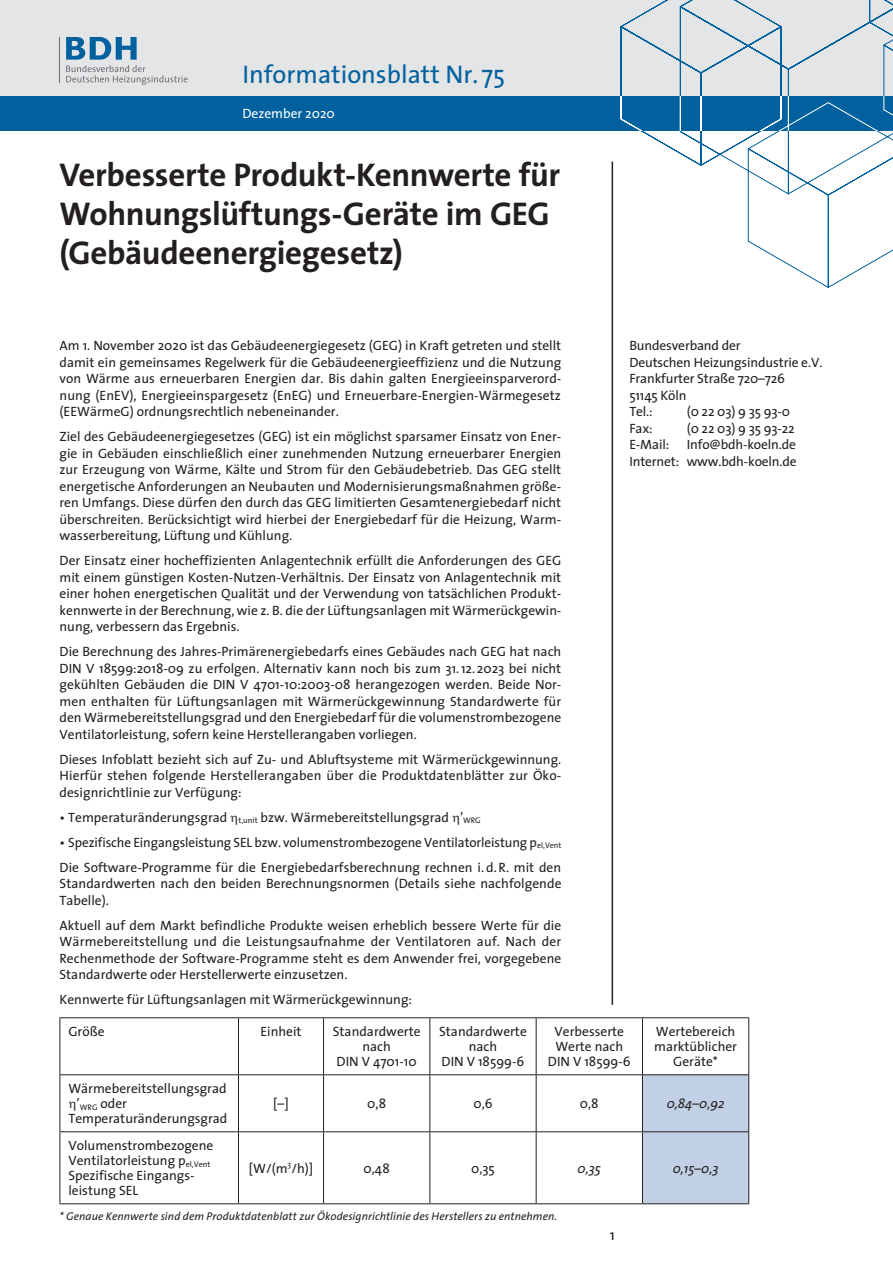
<style>
.page{position:relative;width:893px;height:1263px;background:#fff}
.page>*{position:absolute;margin:0;border:0;box-sizing:border-box;transform-origin:0 0}
.BDH_A{font:700 33px/39px "The Sans";letter-spacing:-.01em;color:#231f20}
.t1{font:25.5px "The Sans";color:#00619e}
.t2{font:15px "The Sans";color:#231f20}
.BDH_G{font:13.5px/16.5px "The Sans";color:#231f20;text-align:justify}
.rechts{font:13.5px/16.5px "The Sans";letter-spacing:-.01em;color:#231f20}
.BDH_G-2{font:italic 13.5px "The Sans";color:#231f20}
.t3{font:13.5px "The Sans";color:#fff}
.BDH_U{font:italic 11.25px "The Sans";letter-spacing:.005em;color:#231f20}
</style>
<div class="page">
<div style="left:0;top:0;width:893px;height:97px;background:#e4e5e7"></div>
<svg style="left:620px;top:0;width:273px;height:288px"></svg>
<hr style="left:60px;top:37px;width:1px;height:45px;background:#6c6d70">
<svg style="left:66px;top:37px;width:122px;height:48px"></svg>
<div style="left:0;top:97px;width:893px;height:34px;background:#00619e"></div>
<svg style="left:620px;top:97px;width:273px;height:34px"></svg>
<hr style="left:612px;top:162px;width:1px;height:843px;background:#231f20">
<div style="left:643px;top:1075px;width:105px;height:128px;background:#c2d0e6"></div>
<hr style="left:60px;top:1017px;width:178px;height:1px;background:#231f20">
<hr style="left:60px;top:1018px;width:1px;height:56px;background:#231f20">
<hr style="left:238px;top:1017px;width:86px;height:1px;background:#231f20">
<hr style="left:238px;top:1018px;width:1px;height:56px;background:#231f20">
<hr style="left:324px;top:1017px;width:106px;height:1px;background:#231f20">
<hr style="left:323px;top:1018px;width:1px;height:56px;background:#231f20">
<hr style="left:430px;top:1017px;width:106px;height:1px;background:#231f20">
<hr style="left:429px;top:1018px;width:1px;height:56px;background:#231f20">
<hr style="left:536px;top:1017px;width:106px;height:1px;background:#231f20">
<hr style="left:536px;top:1018px;width:1px;height:56px;background:#231f20">
<hr style="left:642px;top:1017px;width:107px;height:1px;background:#231f20">
<hr style="left:642px;top:1018px;width:1px;height:56px;background:#231f20">
<hr style="left:748px;top:1018px;width:1px;height:56px;background:#231f20">
<hr style="left:60px;top:1074px;width:178px;height:1px;background:#231f20">
<hr style="left:60px;top:1075px;width:1px;height:56px;background:#231f20">
<hr style="left:238px;top:1074px;width:86px;height:1px;background:#231f20">
<hr style="left:238px;top:1075px;width:1px;height:56px;background:#231f20">
<hr style="left:324px;top:1074px;width:106px;height:1px;background:#231f20">
<hr style="left:323px;top:1075px;width:1px;height:56px;background:#231f20">
<hr style="left:430px;top:1074px;width:106px;height:1px;background:#231f20">
<hr style="left:429px;top:1075px;width:1px;height:56px;background:#231f20">
<hr style="left:536px;top:1074px;width:106px;height:1px;background:#231f20">
<hr style="left:536px;top:1075px;width:1px;height:56px;background:#231f20">
<hr style="left:642px;top:1074px;width:107px;height:1px;background:#231f20">
<hr style="left:642px;top:1075px;width:1px;height:56px;background:#231f20">
<hr style="left:748px;top:1075px;width:1px;height:56px;background:#231f20">
<hr style="left:60px;top:1131px;width:178px;height:1px;background:#231f20">
<hr style="left:60px;top:1132px;width:1px;height:71px;background:#231f20">
<hr style="left:238px;top:1131px;width:86px;height:1px;background:#231f20">
<hr style="left:238px;top:1132px;width:1px;height:71px;background:#231f20">
<hr style="left:324px;top:1131px;width:106px;height:1px;background:#231f20">
<hr style="left:323px;top:1132px;width:1px;height:71px;background:#231f20">
<hr style="left:430px;top:1131px;width:106px;height:1px;background:#231f20">
<hr style="left:429px;top:1132px;width:1px;height:71px;background:#231f20">
<hr style="left:536px;top:1131px;width:106px;height:1px;background:#231f20">
<hr style="left:536px;top:1132px;width:1px;height:71px;background:#231f20">
<hr style="left:642px;top:1131px;width:107px;height:1px;background:#231f20">
<hr style="left:642px;top:1132px;width:1px;height:71px;background:#231f20">
<hr style="left:748px;top:1132px;width:1px;height:71px;background:#231f20">
<hr style="left:60px;top:1203px;width:178px;height:1px;background:#231f20">
<hr style="left:238px;top:1203px;width:86px;height:1px;background:#231f20">
<hr style="left:324px;top:1203px;width:106px;height:1px;background:#231f20">
<hr style="left:430px;top:1203px;width:106px;height:1px;background:#231f20">
<hr style="left:536px;top:1203px;width:106px;height:1px;background:#231f20">
<hr style="left:642px;top:1203px;width:107px;height:1px;background:#231f20">
<p class="t1" style="left:242px;top:53px;width:264px">Informationsblatt Nr. 75</p>
<p class="t3" style="left:242px;top:102px;width:94px">Dezember 2020</p>
<p class="BDH_A" style="left:60px;top:155px;width:502px">Verbesserte Produkt-Kennwerte für<br>Wohnungslüftungs-Geräte im GEG (Gebäudeenergiegesetz)</p>
<p class="BDH_G" style="left:60px;top:337px;width:503px">Am 1. November 2020 ist das Gebäudeenergiegesetz (GEG) in Kraft getreten und stellt damit ein gemeinsames Regelwerk für die Gebäudeenergieeffizienz und die Nutzung von Wärme aus erneuerbaren Energien dar. Bis dahin galten Energieeinsparverord&shy;nung (EnEV), Energieeinspargesetz (EnEG) und Erneuerbare-Energien-Wärmegesetz (EEWärmeG) ordnungsrechtlich nebeneinander.</p>
<p class="BDH_G" style="left:60px;top:428px;width:503px">Ziel des Gebäudeenergiegesetzes (GEG) ist ein möglichst sparsamer Einsatz von Ener&shy;gie in Gebäuden einschließlich einer zunehmenden Nutzung erneuerbarer Energien zur Erzeugung von Wärme, Kälte und Strom für den Gebäudebetrieb. Das GEG stellt energetische Anforderungen an Neubauten und Modernisierungsmaßnahmen größe&shy;ren Umfangs. Diese dürfen den durch das GEG limitierten Gesamtenergiebedarf nicht überschreiten. Berücksichtigt wird hierbei der Energiebedarf für die Heizung, Warm&shy;wasserbereitung, Lüftung und Kühlung.</p>
<p class="BDH_G" style="left:60px;top:552px;width:503px">Der Einsatz einer hocheffizienten Anlagentechnik erfüllt die Anforderungen des GEG mit einem günstigen Kosten-Nutzen-Verhältnis. Der Einsatz von Anlagentechnik mit einer hohen energetischen Qualität und der Verwendung von tatsächlichen Produkt&shy;kennwerte in der Berechnung, wie z. B. die der Lüftungsanlagen mit Wärmerückgewin&shy;nung, verbessern das Ergebnis.</p>
<p class="BDH_G" style="left:60px;top:643px;width:503px">Die Berechnung des Jahres-Primärenergiebedarfs eines Gebäudes nach GEG hat nach DIN V 18599:2018-09 zu erfolgen. Alternativ kann noch bis zum 31.12. 2023 bei nicht gekühlten Gebäuden die DIN V 4701-10:2003-08 herangezogen werden. Beide Nor&shy;men enthalten für Lüftungsanlagen mit Wärmerückgewinnung Standardwerte für den Wärmebereitstellungsgrad und den Energiebedarf für die volumenstrombezogene Ventilatorleistung, sofern keine Herstellerangaben vorliegen.</p>
<p class="BDH_G" style="left:60px;top:750px;width:503px">Dieses Infoblatt bezieht sich auf Zu- und Abluftsysteme mit Wärmerückgewinnung.<br>Hierfür stehen folgende Herstellerangaben über die Produktdatenblätter zur Öko&shy;designrichtlinie zur Verfügung:</p>
<p class="BDH_G" style="left:60px;top:808px;width:423px">• Temperaturänderungsgrad <sub>t,unit</sub> bzw. Wärmebereitstellungsgrad ’<sub>WRG</sub></p>
<p class="BDH_G" style="left:60px;top:833px;width:503px">• Spezifische Eingangsleistung SEL bzw. volumenstrombezogene Ventilatorleistung p<sub>el,Vent</sub></p>
<p class="BDH_G" style="left:60px;top:858px;width:503px">Die Software-Programme für die Energiebedarfsberechnung rechnen i. d.R. mit den Standardwerten nach den beiden Berechnungsnormen (Details siehe nachfolgende Tabelle).</p>
<p class="BDH_G" style="left:60px;top:916px;width:503px">Aktuell auf dem Markt befindliche Produkte weisen erheblich bessere Werte für die Wärmebereitstellung und die Leistungsaufnahme der Ventilatoren auf. Nach der Rechenmethode der Software-Programme steht es dem Anwender frei, vorgegebene Standardwerte oder Herstellerwerte einzusetzen.</p>
<p class="BDH_G" style="left:60px;top:991px;width:354px">Kennwerte für Lüftungsanlagen mit Wärmerückgewinnung:</p>
<p class="rechts" style="left:629px;top:337px;width:195px">Bundesverband der<br>Deutschen Heizungsindustrie e. V.</p>
<p class="rechts" style="left:629px;top:370px;width:157px">Frankfurter Straße 720–726</p>
<p class="rechts" style="left:629px;top:386px;width:59px">51145 Köln</p>
<p class="rechts" style="left:629px;top:403px;width:25px">Tel.:</p>
<p class="rechts" style="left:687px;top:403px;width:105px">(0 22 03) 9 35 93-0</p>
<p class="rechts" style="left:629px;top:419px;width:25px">Fax:</p>
<p class="rechts" style="left:687px;top:419px;width:110px">(0 22 03) 9 35 93-22</p>
<p class="rechts" style="left:629px;top:436px;width:41px">E-Mail:</p>
<p class="rechts" style="left:687px;top:436px;width:111px">Info@bdh-koeln.de</p>
<p class="rechts" style="left:629px;top:452px;width:169px">Internet: www.bdh-koeln.de</p>
<p class="BDH_G" style="left:68px;top:1023px;width:38px">Größe</p>
<p class="BDH_G" style="left:260px;top:1023px;width:43px">Einheit</p>
<p class="BDH_G" style="left:333px;top:1024px;width:89px;line-height:15px;text-align:center">Standardwerte nach<br>DIN V 4701-10</p>
<p class="BDH_G" style="left:439px;top:1024px;width:89px;line-height:15px;text-align:center">Standardwerte nach<br>DIN V 18599-6</p>
<p class="BDH_G" style="left:548px;top:1024px;width:84px;line-height:15px;text-align:center">Verbesserte<br>Werte nach<br>DIN V 18599-6</p>
<p class="BDH_G" style="left:654px;top:1024px;width:84px;line-height:15px;text-align:center">Wertebereich marktüblicher<br>Geräte*</p>
<p class="BDH_G" style="left:68px;top:1080px;width:160px">Wärmebereitstellungsgrad</p>
<p class="BDH_G" style="left:77px;top:1095px;width:52px">’<sub>WRG</sub> oder</p>
<p class="BDH_G" style="left:68px;top:1110px;width:161px">Temperaturänderungsgrad</p>
<p class="BDH_G" style="left:273px;top:1095px;width:17px">[–]</p>
<p class="BDH_G" style="left:367px;top:1095px;width:20px">0,8</p>
<p class="BDH_G" style="left:473px;top:1095px;width:21px">0,6</p>
<p class="BDH_G" style="left:580px;top:1095px;width:20px">0,8</p>
<p class="BDH_G-2" style="left:667px;top:1092px;width:59px">0,84–0,92</p>
<p class="BDH_G" style="left:68px;top:1138px;width:146px;line-height:15px;text-align:left">Volumenstrombezogene<br>Ventilatorleistung p<sub>el,Vent<br></sub>Spezifische Eingangs&shy;leistung SEL</p>
<p class="BDH_G" style="left:249px;top:1159px;width:66px">[W/(m<sup>3</sup>/h)]</p>
<p class="BDH_G" style="left:364px;top:1159px;width:28px">0,48</p>
<p class="BDH_G" style="left:471px;top:1159px;width:25px">0,35</p>
<p class="BDH_G-2" style="left:578px;top:1157px;width:25px">0,35</p>
<p class="BDH_G-2" style="left:673px;top:1157px;width:47px">0,15–0,3</p>
<p class="BDH_U" style="left:60px;top:1207px;width:499px">* Genaue Kennwerte sind dem Produktdatenblatt zur Ökodesignrichtlinie des Herstellers zu entnehmen.</p>
<p class="t2" style="left:610px;top:1222px;width:7px">1</p>
</div>
